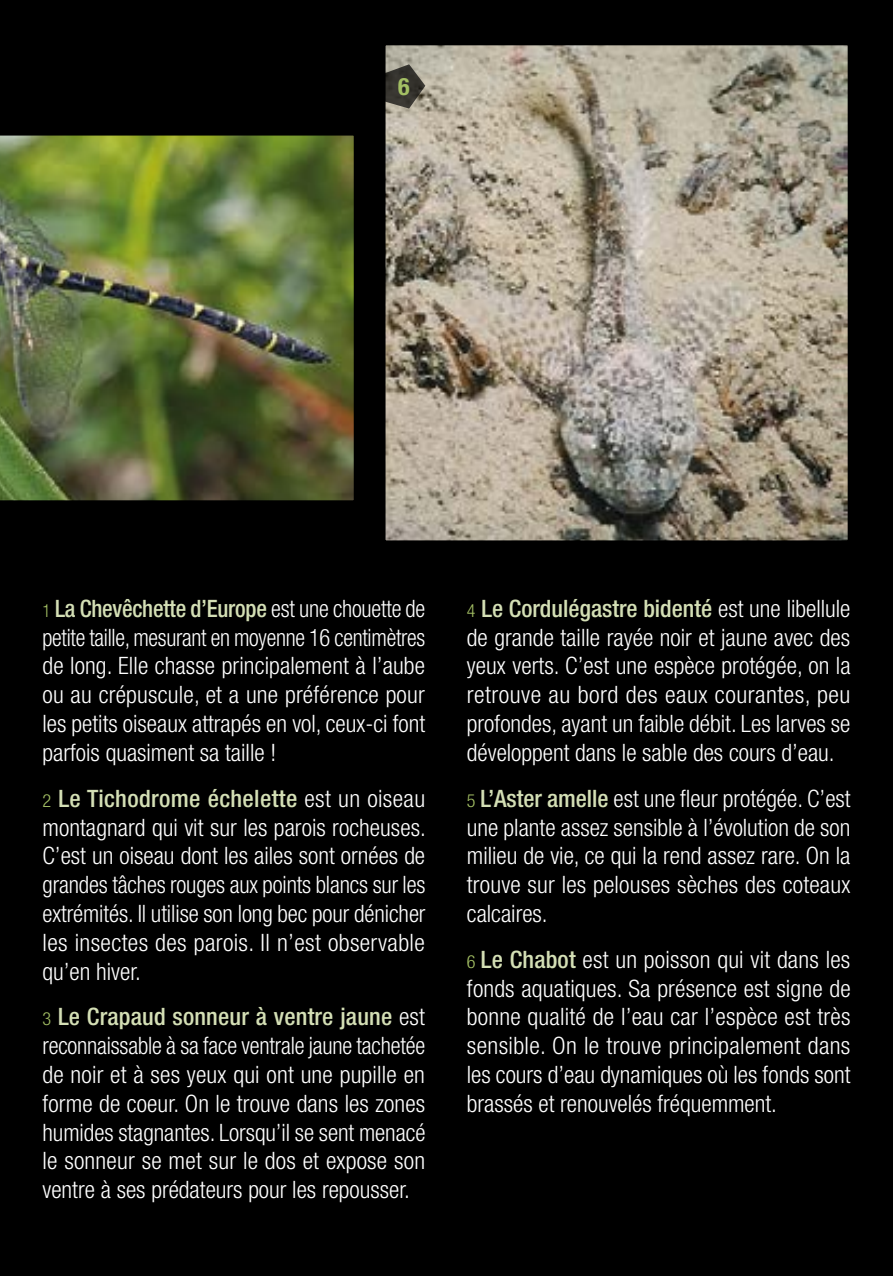
<style>
.page{position:relative;width:893px;height:1276px;background:#000}
.page>*{position:absolute;margin:0;border:0;box-sizing:border-box;transform-origin:0 0}
.t1{font:300 condensed 24px/28.8px "Helvetica Neue LT Pro";color:#fff;text-align:justify}
.t2{font:300 condensed 24px/28.8px "Helvetica Neue LT Pro";color:#fff;text-align:justify;scale:.95 1}
.t3{font:700 condensed 24px "Helvetica Neue LT Pro";color:#a3bf64}
.s1{font-size:18px;color:#a3bf64}
.s2{font-weight:500;color:#d4dfb5}
</style>
<div class="page">
<img style="left:0;top:135px;width:354px;height:366px">
<img style="left:387px;top:47px;width:459px;height:492px">
<div style="left:383px;top:43px;width:467px;height:500px;border:3px solid #000"></div>
<svg style="left:383px;top:64px;width:42px;height:45px;background:#55534a"></svg>
<p class="t3" style="left:398px;top:72px;width:13px">6</p>
<p class="t2" style="left:43px;top:594px;width:404px"><span class="s1">1</span> <span class="s2">La Chevêchette d’Europe</span> est une chouette de petite taille, mesurant en moyenne 16 centimètres de long. Elle chasse principalement à l’aube ou au crépuscule, et a une préférence pour les petits oiseaux attrapés en vol, ceux-ci font parfois quasiment sa taille !</p>
<p class="t1" style="left:43px;top:783px;width:385px"><span class="s1">2</span> <span class="s2">Le Tichodrome échelette</span> est un oiseau montagnard qui vit sur les parois rocheuses.<br>C’est un oiseau dont les ailes sont ornées de grandes tâches rouges aux points blancs sur les extrémités. Il utilise son long bec pour dénicher les insectes des parois. Il n’est observable qu’en hiver.</p>
<p class="t1" style="left:43px;top:1002px;width:384px"><span class="s1">3</span> <span class="s2">Le Crapaud sonneur à ventre jaune</span> est reconnaissable à sa face ventrale jaune tachetée de noir et à ses yeux qui ont une pupille en forme de coeur. On le trouve dans les zones humides stagnantes. Lorsqu’il se sent menacé le sonneur se met sur le dos et expose son ventre à ses prédateurs pour les repousser.</p>
<p class="t1" style="left:467px;top:594px;width:385px"><span class="s1">4</span> <span class="s2">Le Cordulégastre bidenté</span> est une libellule de grande taille rayée noir et jaune avec des yeux verts. C’est une espèce protégée, on la retrouve au bord des eaux courantes, peu profondes, ayant un faible débit. Les larves se développent dans le sable des cours d’eau.</p>
<p class="t1" style="left:467px;top:783px;width:385px"><span class="s1">5</span> <span class="s2">L’Aster amelle</span> est une fleur protégée. C’est une plante assez sensible à l’évolution de son milieu de vie, ce qui la rend assez rare. On la trouve sur les pelouses sèches des coteaux calcaires.</p>
<p class="t1" style="left:467px;top:944px;width:385px"><span class="s1">6</span> <span class="s2">Le Chabot</span> est un poisson qui vit dans les fonds aquatiques. Sa présence est signe de bonne qualité de l’eau car l’espèce est très sensible. On le trouve principalement dans les cours d’eau dynamiques où les fonds sont brassés et renouvelés fréquemment.</p>
</div>
